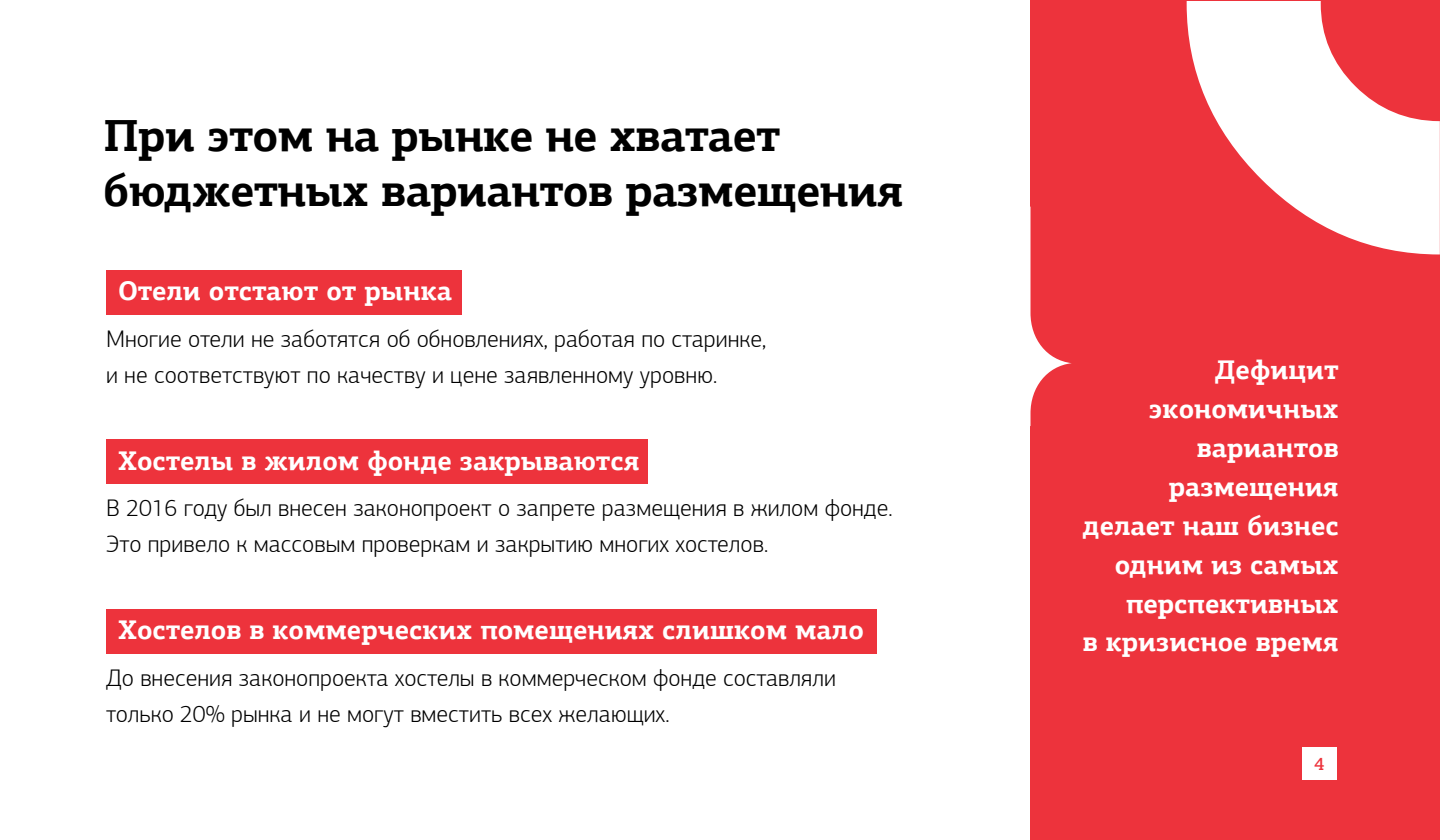
<style>
.page{position:relative;width:1440px;height:840px;background:#fff}
.page>*{position:absolute;margin:0;border:0;box-sizing:border-box;transform-origin:0 0}
.t1{font:700 45px/55.5px "PF Agora Slab Pro";letter-spacing:-.015em;color:#000}
.t2{font:700 27px/39px "PF Agora Slab Pro";color:#fff;text-align:right}
.t3{font:300 24px/36px "PF Agora Sans Pro";color:#000}
.t4{font:500 18px "PF Agora Slab Pro";color:#ed333c}
</style>
<div class="page">
<div style="left:1030px;top:0;width:410px;height:840px;background:#ed333c"></div>
<div style="left:106px;top:270px;width:356px;height:45px;background:#ed333c"></div>
<div style="left:106px;top:440px;width:542px;height:44px;background:#ed333c"></div>
<div style="left:106px;top:609px;width:772px;height:45px;background:#ed333c"></div>
<svg style="left:1030px;top:206px;width:42px;height:220px"></svg>
<svg style="left:1187px;top:1px;width:252px;height:253px;fill:#fff"></svg>
<div style="left:1302px;top:747px;width:34px;height:33px;background:#fff"></div>
<h1 class="t1" style="left:104px;top:107px;width:801px">При этом на рынке не хватает бюджетных вариантов размещения</h1>
<p class="t2" style="left:118px;top:271px;width:336px">Отели отстают от рынка</p>
<p class="t3" style="left:106px;top:321px;width:662px">Многие отели не заботятся об обновлениях, работая по старинке, и не соответствуют по качеству и цене заявленному уровню.</p>
<p class="t2" style="left:118px;top:441px;width:523px">Хостелы в жилом фонде закрываются</p>
<p class="t3" style="left:106px;top:490px;width:788px">В 2016 году был внесен законопроект о запрете размещения в жилом фонде.<br>Это привело к массовым проверкам и закрытию многих хостелов.</p>
<p class="t2" style="left:118px;top:610px;width:747px">Хостелов в коммерческих помещениях слишком мало</p>
<p class="t3" style="left:106px;top:660px;width:731px">До внесения законопроекта хостелы в коммерческом фонде составляли только 20% рынка и не могут вместить всех желающих.</p>
<p class="t2" style="left:1083px;top:350px;width:258px">Дефицит экономичных вариантов размещения делает наш бизнес одним из самых перспективных<br>в кризисное время</p>
<p class="t4" style="left:1314px;top:752px;width:12px">4</p>
</div>
